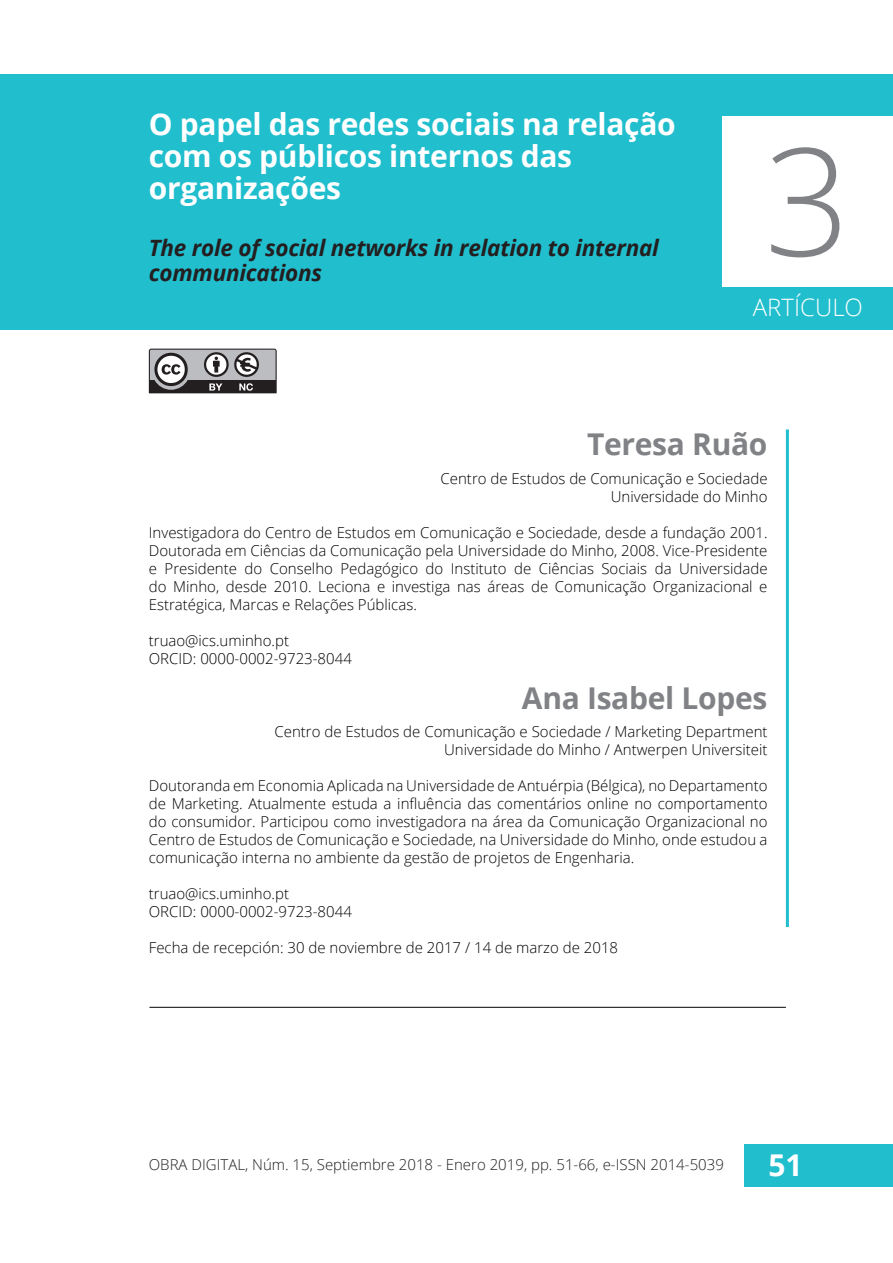
<style>
.page{position:relative;width:893px;height:1263px;background:#fff}
.page>*{position:absolute;margin:0;border:0;box-sizing:border-box;transform-origin:0 0}
.t1{font:300 150px "Open Sans";color:#808285}
.t2{font:700 30px/32.4px "Open Sans";letter-spacing:-.01em;color:#fff}
.t3{font:700 30px "Open Sans";letter-spacing:-.01em;color:#808285}
.t4{font:300 24px "Open Sans";color:#fff}
.t5{font:italic 700 22.5px/24.3px "Open Sans";letter-spacing:-.01em;color:#231f20}
.t6{font:300 15px/18px "Open Sans";color:#000;text-align:right}
.t7{font:300 15px "Open Sans";color:#231f20}
</style>
<div class="page">
<div style="left:744px;top:1144px;width:149px;height:43px;background:#21bece"></div>
<div style="left:0;top:74px;width:893px;height:256px;background:#21bece"></div>
<div style="left:723px;top:117px;width:170px;height:170px;background:#fff"></div>
<hr style="left:786px;top:429px;width:3px;height:498px;background:#21bece">
<svg style="left:149px;top:349px;width:128px;height:44px;background:#878688"></svg>
<hr style="left:149px;top:1007px;width:637px;height:1px;background:#231f20">
<h2 class="t2" style="left:149px;top:107px;width:528px">O papel das redes sociais na relação com os públicos internos das organizações</h2>
<h3 class="t5" style="left:149px;top:236px;width:512px">The role of social networks in relation to internal communications</h3>
<h1 class="t1" style="left:764px;top:96px;width:87px">3</h1>
<h3 class="t4" style="left:753px;top:290px;width:112px">ARTÍCULO</h3>
<h2 class="t3" style="left:587px;top:423px;width:182px">Teresa Ruão</h2>
<p class="t6" style="left:441px;top:469px;width:328px">Centro de Estudos de Comunicação e Sociedade<br>Universidade do Minho</p>
<p class="t6" style="left:149px;top:523px;width:620px;text-align:justify">Investigadora do Centro de Estudos em Comunicação e Sociedade, desde a fundação 2001.<br>Doutorada em Ciências da Comunicação pela Universidade do Minho, 2008. Vice-Presidente e Presidente do Conselho Pedagógico do Instituto de Ciências Sociais da Universidade do Minho, desde 2010. Leciona e investiga nas áreas de Comunicação Organizacional e Estratégica, Marcas e Relações Públicas.</p>
<p class="t6" style="left:149px;top:631px;width:205px;text-align:left">truao@ics.uminho.pt<br>ORCID: 0000-0002-9723-8044</p>
<h2 class="t3" style="left:522px;top:677px;width:247px">Ana Isabel Lopes</h2>
<p class="t6" style="left:275px;top:722px;width:495px">Centro de Estudos de Comunicação e Sociedade / Marketing Department<br>Universidade do Minho / Antwerpen Universiteit</p>
<p class="t6" style="left:149px;top:776px;width:620px;text-align:justify">Doutoranda em Economia Aplicada na Universidade de Antuérpia (Bélgica), no Departamento de Marketing. Atualmente estuda a influência das comentários online no comportamento do consumidor. Participou como investigadora na área da Comunicação Organizacional no Centro de Estudos de Comunicação e Sociedade, na Universidade do Minho, onde estudou a comunicação interna no ambiente da gestão de projetos de Engenharia.</p>
<p class="t6" style="left:149px;top:884px;width:205px;text-align:left">truao@ics.uminho.pt<br>ORCID: 0000-0002-9723-8044</p>
<p class="t6" style="left:149px;top:938px;width:471px">Fecha de recepción: 30 de noviembre de 2017 / 14 de marzo de 2018</p>
<p class="t7" style="left:149px;top:1154px;width:577px">OBRA DIGITAL, Núm. 15, Septiembre 2018 - Enero 2019, pp. 51-66, e-ISSN 2014-5039</p>
<h2 class="t2" style="left:768px;top:1148px;width:36px">51</h2>
</div>
